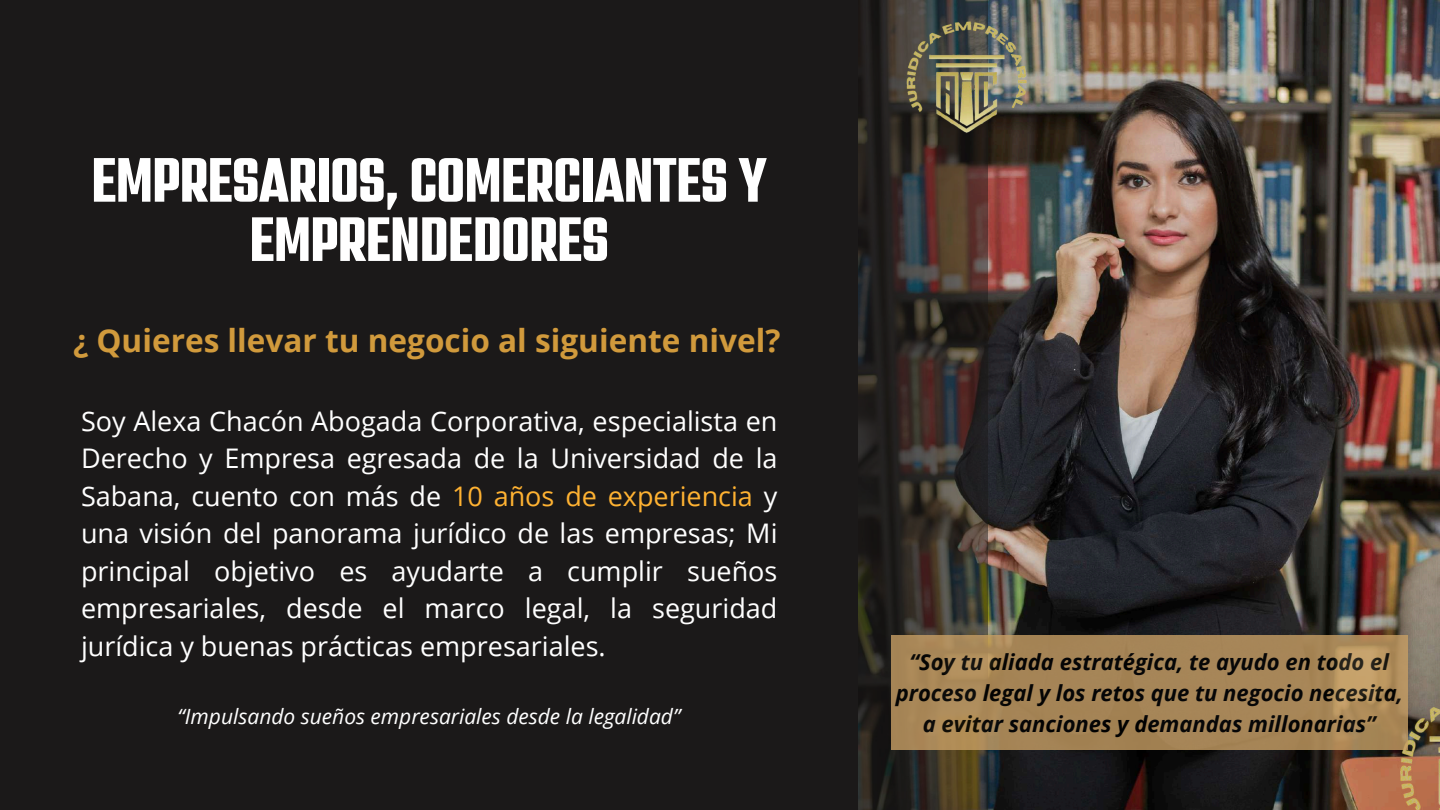
<style>
.page{position:relative;width:1440px;height:810px;background:#1b1919}
.page>*{position:absolute;margin:0;border:0;box-sizing:border-box;transform-origin:0 0}
.t1{font:54.4px/59.2px "Kief Tek Bold Tall";color:#fff;text-align:center}
.t2{font:700 31.6px "Open Sans";color:#d19a3c}
.t3{font:27px/37.5px "Open Sans";color:#fff;text-align:justify}
.t4{font:italic 700 22px/30.8px "Open Sans";color:#000;text-align:center}
.t5{font:italic 21px "Open Sans";color:#fff}
.s1{color:#ffb232}
</style>
<div class="page">
<img style="left:987px;top:0;width:453px;height:810px">
<img style="left:1359px;top:665px;width:81px;height:145px">
<svg style="left:858px;top:0;width:129px;height:810px"></svg>
<svg style="left:891px;top:636px;width:517px;height:114px;fill:#a68557"></svg>
<img style="left:876px;top:0;width:190px;height:190px">
<h1 class="t1" style="left:92px;top:159px;width:677px">EMPRESARIOS, COMERCIANTES Y<br>EMPRENDEDORES</h1>
<p class="t2" style="left:73px;top:319px;width:709px">¿ Quieres llevar tu negocio al siguiente nivel?</p>
<p class="t3" style="left:81px;top:402px;width:698px">Soy Alexa Chacón Abogada Corporativa, especialista en Derecho y Empresa egresada de la Universidad de la Sabana, cuento con más de <span class="s1">10 años de experiencia</span> y una visión del panorama jurídico de las empresas; Mi principal objetivo es ayudarte a cumplir sueños empresariales, desde el marco legal, la seguridad jurídica y buenas prácticas empresariales.</p>
<p class="t5" style="left:178px;top:701px;width:504px">“Impulsando sueños empresariales desde la legalidad”</p>
<p class="t4" style="left:896px;top:646px;width:509px">“Soy tu aliada estratégica, te ayudo en todo el proceso legal y los retos que tu negocio necesita, a evitar sanciones y demandas millonarias”</p>
</div>
